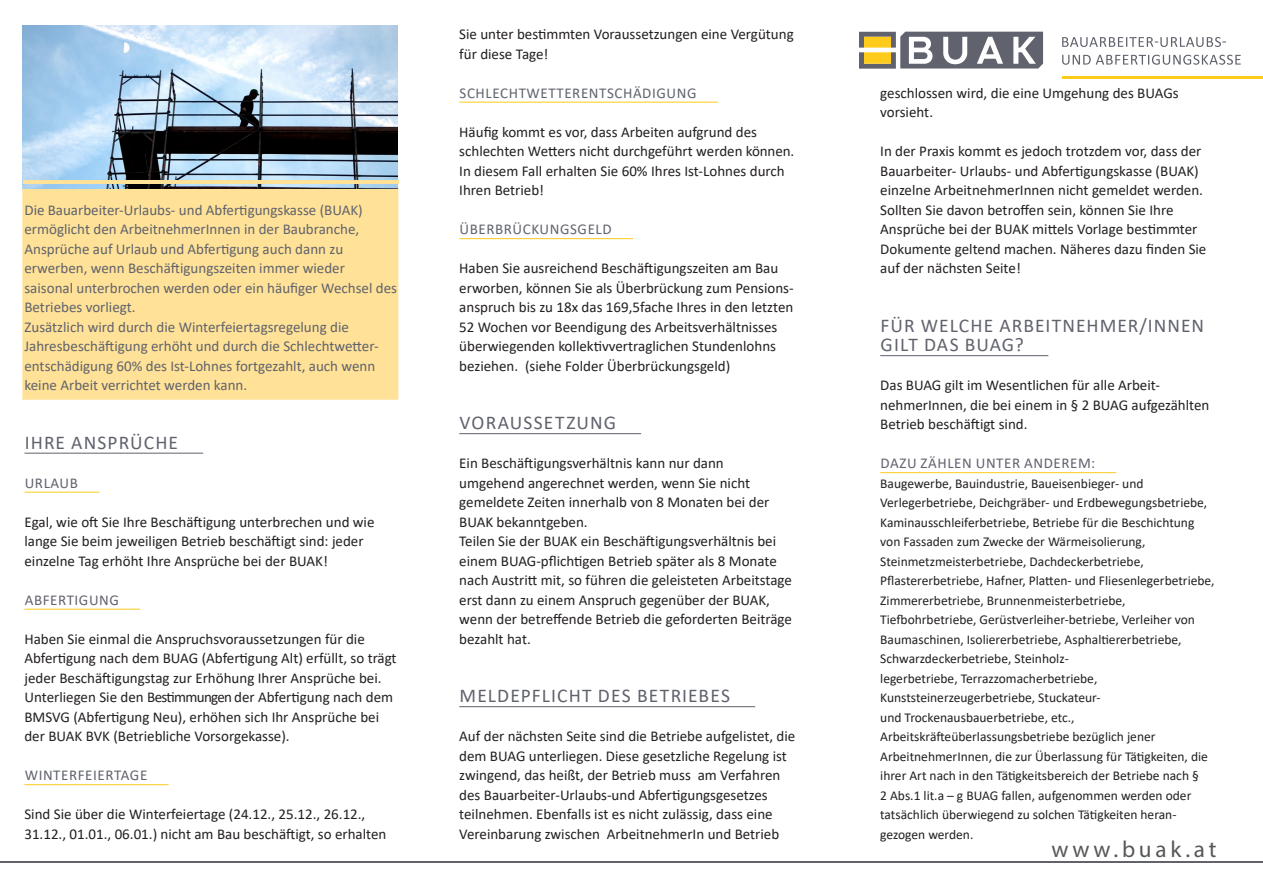
<style>
.page{position:relative;width:1263px;height:893px;background:#fff}
.page>*{position:absolute;margin:0;border:0;box-sizing:border-box;transform-origin:0 0}
.t1{font:23.25px "Myriad Pro";letter-spacing:.16em;color:#57585a}
.Überschriften{font:19.5px/19.5px "Calibri";letter-spacing:.055em;color:#60626d}
.Fliesstext{font:15px/19.5px "Calibri";color:#231f20}
.EINLEITUNG{font:15px/19.5px "Calibri";color:#60626d}
.Kleine_Überschrift_g{font:15px "Calibri";letter-spacing:.04em;color:#60626d}
.Fliesstext-2{font:13.5px/19.5px "Calibri";color:#231f20}
</style>
<div class="page">
<svg style="left:22px;top:25px;width:376px;height:1px"></svg>
<svg style="left:1062px;top:55px;width:179px;height:10px"></svg>
<svg style="left:1062px;top:37px;width:164px;height:10px"></svg>
<svg style="left:859px;top:32px;width:184px;height:37px"></svg>
<hr style="left:1062px;top:76px;width:201px;height:2px;background:#fecb1b">
<hr style="left:0;top:861px;width:1263px;height:1px;background:#60626d">
<div style="left:22px;top:187px;width:376px;height:213px;background:#ffe297;border:2px solid #ffe297"></div>
<hr style="left:459px;top:102px;width:259px;height:1px;background:#fecb1b">
<hr style="left:459px;top:238px;width:174px;height:1px;background:#fecb1b">
<hr style="left:459px;top:433px;width:182px;height:1px;background:#60626d">
<hr style="left:459px;top:706px;width:296px;height:1px;background:#60626d">
<svg style="left:459px;top:101px;width:240px;height:2px"></svg>
<svg style="left:459px;top:238px;width:156px;height:2px"></svg>
<hr style="left:24px;top:453px;width:179px;height:1px;background:#60626d">
<hr style="left:24px;top:492px;width:75px;height:1px;background:#fecb1b">
<hr style="left:24px;top:609px;width:116px;height:1px;background:#fecb1b">
<hr style="left:24px;top:784px;width:145px;height:1px;background:#fecb1b">
<svg style="left:24px;top:491px;width:57px;height:2px"></svg>
<svg style="left:24px;top:608px;width:98px;height:2px"></svg>
<svg style="left:24px;top:784px;width:126px;height:2px"></svg>
<hr style="left:880px;top:355px;width:168px;height:1px;background:#60626d">
<hr style="left:880px;top:472px;width:236px;height:1px;background:#fecb1b">
<svg style="left:880px;top:472px;width:218px;height:2px"></svg>
<img style="left:22px;top:26px;width:376px;height:162px">
<hr style="left:23px;top:180px;width:375px;height:3px;background:#ffe297">
<p class="EINLEITUNG" style="left:24px;top:199px;width:374px">Die Bauarbeiter-Urlaubs- und Abfertigungskasse (BUAK) ermöglicht den ArbeitnehmerInnen in der Baubranche, Ansprüche auf Urlaub und Abfertigung auch dann zu erwerben, wenn Beschäftigungszeiten immer wieder saisonal unterbrochen werden oder ein häufiger Wechsel des Betriebes vorliegt.<br>Zusätzlich wird durch die Winterfeiertagsregelung die Jahresbeschäftigung erhöht und durch die Schlechtwetter&shy;entschädigung 60% des Ist-Lohnes fortgezahlt, auch wenn keine Arbeit verrichtet werden kann.</p>
<p class="Überschriften" style="left:25px;top:432px;width:155px">IHRE ANSPRÜCHE</p>
<p class="Kleine_Überschrift_g" style="left:25px;top:472px;width:55px">URLAUB</p>
<p class="Fliesstext" style="left:24px;top:511px;width:352px">Egal, wie oft Sie Ihre Beschäftigung unterbrechen und wie lange Sie beim jeweiligen Betrieb beschäftigt sind: jeder einzelne Tag erhöht Ihre Ansprüche bei der BUAK!</p>
<p class="Kleine_Überschrift_g" style="left:25px;top:589px;width:96px">ABFERTIGUNG</p>
<p class="Fliesstext" style="left:24px;top:628px;width:374px">Haben Sie einmal die Anspruchsvoraussetzungen für die Abfertigung nach dem BUAG (Abfertigung Alt) erfüllt, so trägt jeder Beschäftigungstag zur Erhöhung Ihrer Ansprüche bei.<br>Unterliegen Sie den Bestimmungen der Abfertigung nach dem BMSVG (Abfertigung Neu), erhöhen sich Ihr Ansprüche bei der BUAK BVK (Betriebliche Vorsorgekasse).</p>
<p class="Kleine_Überschrift_g" style="left:25px;top:765px;width:124px">WINTERFEIERTAGE</p>
<p class="Fliesstext" style="left:24px;top:804px;width:363px">Sind Sie über die Winterfeiertage (24.12., 25.12., 26.12.,<br>31.12., 01.01., 06.01.) nicht am Bau beschäftigt, so erhalten</p>
<p class="Fliesstext" style="left:459px;top:24px;width:336px">Sie unter bestimmten Voraussetzungen eine Vergütung für diese Tage!</p>
<p class="Kleine_Überschrift_g" style="left:460px;top:82px;width:238px">SCHLECHTWETTERENTSCHÄDIGUNG</p>
<p class="Fliesstext" style="left:459px;top:121px;width:336px">Häufig kommt es vor, dass Arbeiten aufgrund des schlechten Wetters nicht durchgeführt werden können.<br>In diesem Fall erhalten Sie 60% Ihres Ist-Lohnes durch Ihren Betrieb!</p>
<p class="Kleine_Überschrift_g" style="left:460px;top:219px;width:154px">ÜBERBRÜCKUNGSGELD</p>
<p class="Fliesstext" style="left:459px;top:258px;width:336px">Haben Sie ausreichend Beschäftigungszeiten am Bau erworben, können Sie als Überbrückung zum Pensions&shy;anspruch bis zu 18x das 169,5fache Ihres in den letzten 52 Wochen vor Beendigung des Arbeitsverhältnisses überwiegenden kollektivvertraglichen Stundenlohns beziehen. (siehe Folder Überbrückungsgeld)</p>
<p class="Überschriften" style="left:460px;top:412px;width:158px">VORAUSSETZUNG</p>
<p class="Fliesstext" style="left:459px;top:453px;width:334px">Ein Beschäftigungsverhältnis kann nur dann umgehend angerechnet werden, wenn Sie nicht gemeldete Zeiten innerhalb von 8 Monaten bei der BUAK bekanntgeben.<br>Teilen Sie der BUAK ein Beschäftigungsverhältnis bei einem BUAG-pflichtigen Betrieb später als 8 Monate nach Austritt mit, so führen die geleisteten Arbeitstage erst dann zu einem Anspruch gegenüber der BUAK, wenn der betreffende Betrieb die geforderten Beiträge bezahlt hat.</p>
<p class="Überschriften" style="left:460px;top:685px;width:272px">MELDEPFLICHT DES BETRIEBES</p>
<p class="Fliesstext" style="left:459px;top:726px;width:338px">Auf der nächsten Seite sind die Betriebe aufgelistet, die dem BUAG unterliegen. Diese gesetzliche Regelung ist zwingend, das heißt, der Betrieb muss am Verfahren des Bauarbeiter-Urlaubs-und Abfertigungsgesetzes teilnehmen. Ebenfalls ist es nicht zulässig, dass eine Vereinbarung zwischen ArbeitnehmerIn und Betrieb</p>
<p class="Fliesstext" style="left:880px;top:82px;width:300px">geschlossen wird, die eine Umgehung des BUAGs vorsieht.</p>
<p class="Fliesstext" style="left:880px;top:141px;width:328px">In der Praxis kommt es jedoch trotzdem vor, dass der Bauarbeiter- Urlaubs- und Abfertigungskasse (BUAK) einzelne ArbeitnehmerInnen nicht gemeldet werden.<br>Sollten Sie davon betroffen sein, können Sie Ihre Ansprüche bei der BUAK mittels Vorlage bestimmter Dokumente geltend machen. Näheres dazu finden Sie auf der nächsten Seite!</p>
<p class="Überschriften" style="left:881px;top:315px;width:325px">FÜR WELCHE ARBEITNEHMER/INNEN<br>GILT DAS BUAG?</p>
<p class="Fliesstext" style="left:880px;top:375px;width:331px">Das BUAG gilt im Wesentlichen für alle Arbeit&shy;nehmerInnen, die bei einem in § 2 BUAG aufgezählten<br>Betrieb beschäftigt sind.</p>
<p class="Kleine_Überschrift_g" style="left:880px;top:453px;width:216px">DAZU ZÄHLEN UNTER ANDEREM:</p>
<p class="Fliesstext-2" style="left:880px;top:473px;width:336px">Baugewerbe, Bauindustrie, Baueisenbieger- und Verlegerbetriebe, Deichgräber- und Erdbewegungsbetriebe, Kaminausschleiferbetriebe, Betriebe für die Beschichtung von Fassaden zum Zwecke der Wärmeisolierung, Steinmetzmeisterbetriebe, Dachdeckerbetriebe, Pflastererbetriebe, Hafner, Platten- und Fliesenlegerbetriebe, Zimmererbetriebe, Brunnenmeisterbetriebe, Tiefbohrbetriebe, Gerüstverleiher-betriebe, Verleiher von Baumaschinen, Isoliererbetriebe, Asphaltiererbetriebe, Schwarzdeckerbetriebe, Steinholz-<br>legerbetriebe, Terrazzomacherbetriebe, Kunststeinerzeugerbetriebe, Stuckateur-<br>und Trockenausbauerbetriebe, etc., Arbeitskräfteüberlassungsbetriebe bezüglich jener ArbeitnehmerInnen, die zur Überlassung für Tätigkeiten, die ihrer Art nach in den Tätigkeitsbereich der Betriebe nach §<br>2 Abs.1 lit.a – g BUAG fallen, aufgenommen werden oder tatsächlich überwiegend zu solchen Tätigkeiten heran&shy;gezogen werden.</p>
<h1 class="t1" style="left:1051px;top:835px;width:166px">www.buak.at</h1>
</div>
